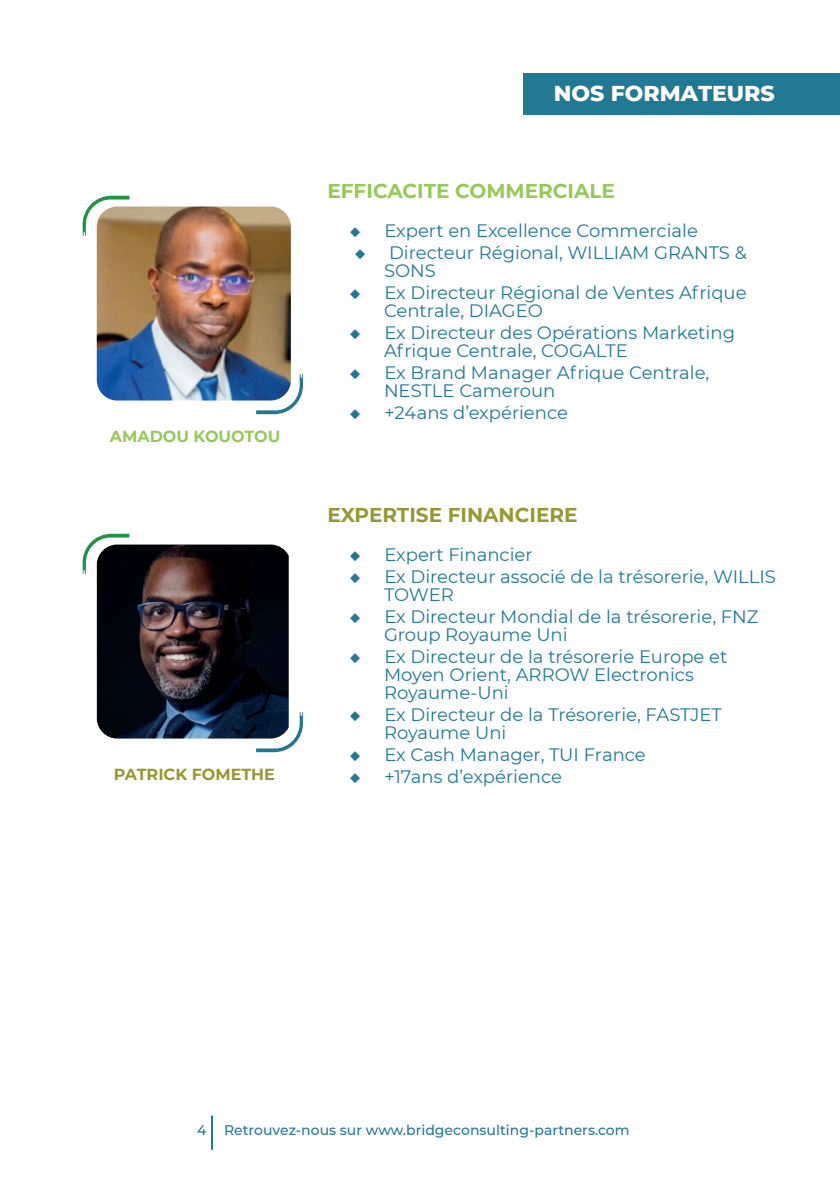
<style>
.page{position:relative;width:840px;height:1191px;background:#fff}
.page>*{position:absolute;margin:0;border:0;box-sizing:border-box;transform-origin:0 0}
.t1{font:800 22px "Montserrat";color:#fff}
.t2{font:700 20px "Montserrat";color:#95ca56}
.t3{font:700 20px "Montserrat";color:#969832}
.t4{font:18px/18px "Montserrat";color:#227993}
.t5{font:700 16px "Montserrat";color:#969832}
.t6{font:700 16px "Montserrat";color:#95ca56}
.t7{font:500 14px "Montserrat";color:#227993}
</style>
<div class="page">
<hr style="left:211px;top:1115px;width:2px;height:34px;background:#227993">
<img style="left:97px;top:206px;width:194px;height:194px">
<svg style="left:82px;top:195px;width:47px;height:41px"></svg>
<svg style="left:256px;top:374px;width:47px;height:40px"></svg>
<img style="left:97px;top:544px;width:191px;height:194px">
<svg style="left:82px;top:533px;width:47px;height:41px"></svg>
<svg style="left:256px;top:712px;width:47px;height:40px"></svg>
<div style="left:523px;top:73px;width:316px;height:41px;background:#227993"></div>
<p class="t1" style="left:553px;top:77px;width:222px">NOS FORMATEURS</p>
<p class="t2" style="left:327px;top:176px;width:289px">EFFICACITE COMMERCIALE</p>
<p class="t6" style="left:110px;top:425px;width:172px">AMADOU KOUOTOU</p>
<p class="t5" style="left:114px;top:763px;width:162px">PATRICK FOMETHE</p>
<p class="t4" style="left:350px;top:221px;width:349px">◆ Expert en Excellence Commerciale</p>
<p class="t4" style="left:384px;top:243px;width:364px;text-indent:-29px">◆ Directeur Régional, WILLIAM GRANTS &amp;<br>SONS</p>
<p class="t4" style="left:384px;top:283px;width:364px;text-indent:-34px">◆ Ex Directeur Régional de Ventes Afrique<br>Centrale, DIAGEO</p>
<p class="t4" style="left:384px;top:323px;width:352px;text-indent:-34px">◆ Ex Directeur des Opérations Marketing<br>Afrique Centrale, COGALTE</p>
<p class="t4" style="left:384px;top:363px;width:327px;text-indent:-34px">◆ Ex Brand Manager Afrique Centrale,<br>NESTLE Cameroun</p>
<p class="t4" style="left:350px;top:403px;width:219px">◆ +24ans d’expérience</p>
<p class="t3" style="left:327px;top:500px;width:251px">EXPERTISE FINANCIERE</p>
<p class="t4" style="left:350px;top:545px;width:184px">◆ Expert Financier</p>
<p class="t4" style="left:384px;top:567px;width:393px;text-indent:-34px">◆ Ex Directeur associé de la trésorerie, WILLIS<br>TOWER</p>
<p class="t4" style="left:384px;top:607px;width:376px;text-indent:-34px">◆ Ex Directeur Mondial de la trésorerie, FNZ<br>Group Royaume Uni</p>
<p class="t4" style="left:384px;top:647px;width:345px;text-indent:-34px">◆ Ex Directeur de la trésorerie Europe et<br>Moyen Orient, ARROW Electronics<br>Royaume-Uni</p>
<p class="t4" style="left:384px;top:705px;width:339px;text-indent:-34px">◆ Ex Directeur de la Trésorerie, FASTJET<br>Royaume Uni</p>
<p class="t4" style="left:350px;top:745px;width:297px">◆ Ex Cash Manager, TUI France</p>
<p class="t4" style="left:350px;top:767px;width:213px">◆ +17ans d’expérience</p>
<p class="t7" style="left:197px;top:1120px;width:11px">4</p>
<p class="t7" style="left:224px;top:1120px;width:407px">Retrouvez-nous sur www.bridgeconsulting-partners.com</p>
</div>
